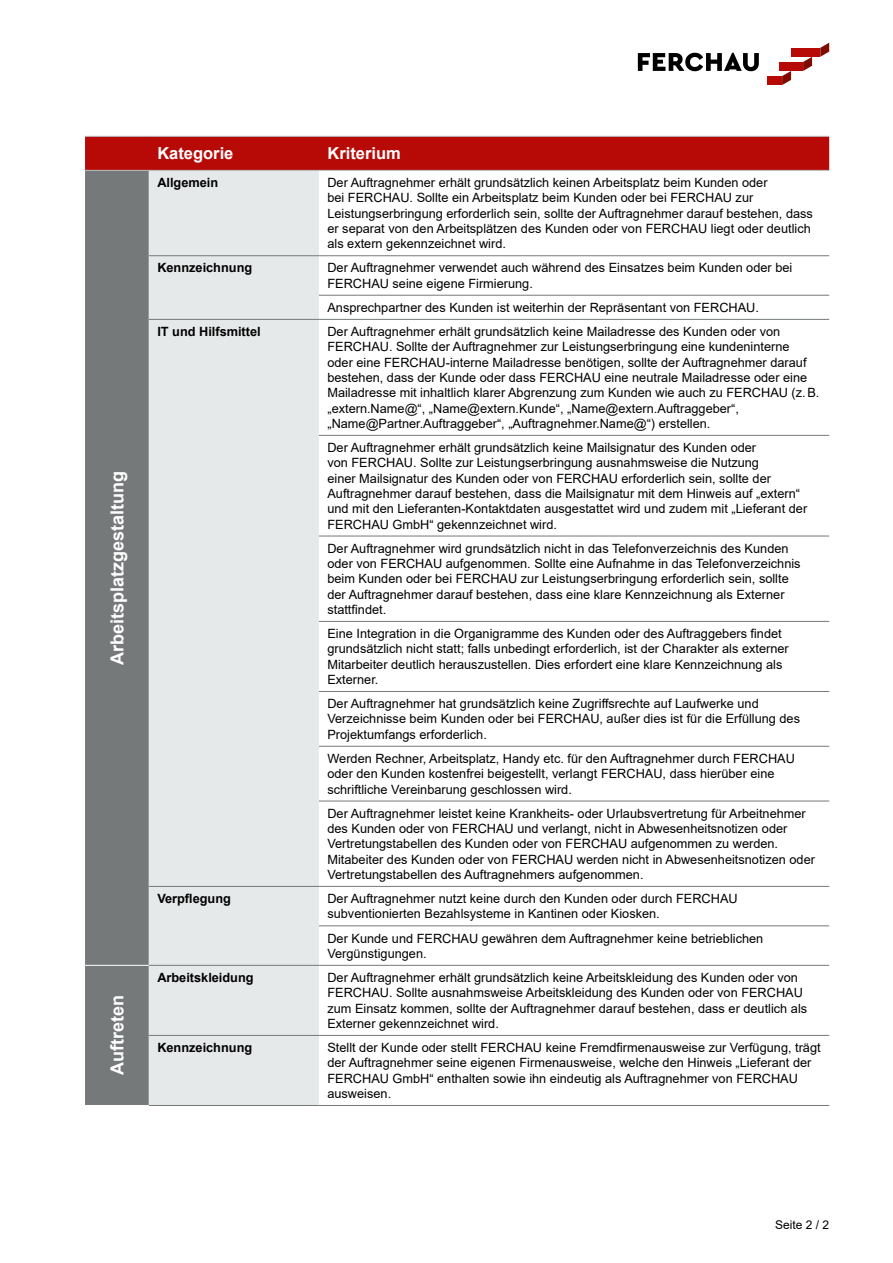
<style>
.page{position:relative;width:893px;height:1263px;background:#fff}
.page>*{position:absolute;margin:0;border:0;box-sizing:border-box;transform-origin:0 0}
.t1{font:700 18px "Arial";color:#fff}
.t2{font:700 16.5px "Arial";color:#fff}
.t3{font:12.75px/15.3px "Arial";color:#000}
.t4{font:700 12.75px "Arial";color:#000}
.t5{font:12px "Arial";color:#000}
</style>
<div class="page">
<svg style="left:638px;top:53px;width:121px;height:18px"></svg>
<svg style="left:782px;top:71px;width:9px;height:14px"></svg>
<div style="left:768px;top:76px;width:14px;height:9px;background:#b70a06"></div>
<svg style="left:803px;top:57px;width:9px;height:14px"></svg>
<div style="left:780px;top:62px;width:23px;height:9px;background:#b70a06"></div>
<svg style="left:820px;top:43px;width:9px;height:14px"></svg>
<div style="left:792px;top:48px;width:28px;height:9px;background:#b70a06"></div>
<div style="left:85px;top:137px;width:744px;height:33px;background:#b70a06"></div>
<div style="left:85px;top:171px;width:64px;height:934px;background:#76797a"></div>
<div style="left:149px;top:171px;width:170px;height:934px;background:#e6e9ea"></div>
<svg style="left:319px;top:256px;width:510px;height:779px"></svg>
<hr style="left:149px;top:255px;width:170px;height:1px;background:#76797a">
<hr style="left:319px;top:255px;width:510px;height:1px;background:#76797a">
<hr style="left:319px;top:295px;width:510px;height:1px;background:#76797a">
<hr style="left:149px;top:319px;width:170px;height:1px;background:#76797a">
<hr style="left:319px;top:319px;width:510px;height:1px;background:#76797a">
<hr style="left:319px;top:435px;width:510px;height:1px;background:#76797a">
<hr style="left:319px;top:536px;width:510px;height:1px;background:#76797a">
<hr style="left:319px;top:621px;width:510px;height:1px;background:#76797a">
<hr style="left:319px;top:691px;width:510px;height:1px;background:#76797a">
<hr style="left:319px;top:746px;width:510px;height:1px;background:#76797a">
<hr style="left:319px;top:801px;width:510px;height:1px;background:#76797a">
<hr style="left:149px;top:886px;width:170px;height:1px;background:#76797a">
<hr style="left:319px;top:886px;width:510px;height:1px;background:#76797a">
<hr style="left:319px;top:925px;width:510px;height:1px;background:#76797a">
<hr style="left:149px;top:965px;width:170px;height:1px;background:#76797a">
<hr style="left:319px;top:965px;width:510px;height:1px;background:#76797a">
<hr style="left:149px;top:1035px;width:170px;height:1px;background:#76797a">
<hr style="left:319px;top:1035px;width:510px;height:1px;background:#76797a">
<hr style="left:149px;top:1105px;width:170px;height:1px;background:#76797a">
<hr style="left:319px;top:1105px;width:510px;height:1px;background:#76797a">
<hr style="left:85px;top:965px;width:64px;height:1px;background:#fff">
<hr style="left:85px;top:136px;width:64px;height:1px;background:#b4b9bc">
<hr style="left:149px;top:136px;width:170px;height:1px;background:#b4b9bc">
<hr style="left:319px;top:136px;width:510px;height:1px;background:#b4b9bc">
<hr style="left:85px;top:170px;width:64px;height:1px;background:#b4b9bc">
<hr style="left:149px;top:170px;width:170px;height:1px;background:#b4b9bc">
<hr style="left:319px;top:170px;width:510px;height:1px;background:#b4b9bc">
<h1 class="t1" style="left:104px;top:665px;width:196px;rotate:-90deg">Arbeitsplatzgestaltung</h1>
<h1 class="t1" style="left:104px;top:1075px;width:81px;rotate:-90deg">Auftreten</h1>
<p class="t2" style="left:157px;top:142px;width:78px">Kategorie</p>
<p class="t2" style="left:327px;top:142px;width:75px">Kriterium</p>
<p class="t4" style="left:157px;top:174px;width:62px">Allgemein</p>
<p class="t3" style="left:327px;top:175px;width:487px">Der Auftragnehmer erhält grundsätzlich keinen Arbeitsplatz beim Kunden oder<br>bei FERCHAU. Sollte ein Arbeitsplatz beim Kunden oder bei FERCHAU zur Leistungserbringung erforderlich sein, sollte der Auftragnehmer darauf bestehen, dass er separat von den Arbeitsplätzen des Kunden oder von FERCHAU liegt oder deutlich als extern gekennzeichnet wird.</p>
<p class="t4" style="left:157px;top:259px;width:96px">Kennzeichnung</p>
<p class="t3" style="left:327px;top:260px;width:466px">Der Auftragnehmer verwendet auch während des Einsatzes beim Kunden oder bei<br>FERCHAU seine eigene Firmierung.</p>
<p class="t3" style="left:327px;top:300px;width:433px">Ansprechpartner des Kunden ist weiterhin der Repräsentant von FERCHAU.</p>
<p class="t4" style="left:157px;top:323px;width:105px">IT und Hilfsmittel</p>
<p class="t3" style="left:327px;top:324px;width:493px">Der Auftragnehmer erhält grundsätzlich keine Mailadresse des Kunden oder von FERCHAU. Sollte der Auftragnehmer zur Leistungserbringung eine kundeninterne<br>oder eine FERCHAU-interne Mailadresse benötigen, sollte der Auftragnehmer darauf bestehen, dass der Kunde oder dass FERCHAU eine neutrale Mailadresse oder eine Mailadresse mit inhaltlich klarer Abgrenzung zum Kunden wie auch zu FERCHAU (z.B. „extern.Name@“, „Name@extern.Kunde“, „Name@extern.Auftraggeber“, „Name@Partner.Auftraggeber“, „Auftragnehmer.Name@“) erstellen.</p>
<p class="t3" style="left:327px;top:440px;width:481px">Der Auftragnehmer erhält grundsätzlich keine Mailsignatur des Kunden oder<br>von FERCHAU. Sollte zur Leistungserbringung ausnahmsweise die Nutzung<br>einer Mailsignatur des Kunden oder von FERCHAU erforderlich sein, sollte der Auftragnehmer darauf bestehen, dass die Mailsignatur mit dem Hinweis auf „extern“ und mit den Lieferanten-Kontaktdaten ausgestattet wird und zudem mit „Lieferant der FERCHAU GmbH“ gekennzeichnet wird.</p>
<p class="t3" style="left:327px;top:540px;width:475px">Der Auftragnehmer wird grundsätzlich nicht in das Telefonverzeichnis des Kunden oder von FERCHAU aufgenommen. Sollte eine Aufnahme in das Telefonverzeichnis beim Kunden oder bei FERCHAU zur Leistungserbringung erforderlich sein, sollte der Auftragnehmer darauf bestehen, dass eine klare Kennzeichnung als Externer stattfindet.</p>
<p class="t3" style="left:327px;top:626px;width:463px">Eine Integration in die Organigramme des Kunden oder des Auftraggebers findet grundsätzlich nicht statt; falls unbedingt erforderlich, ist der Charakter als externer Mitarbeiter deutlich herauszustellen. Dies erfordert eine klare Kennzeichnung als Externer.</p>
<p class="t3" style="left:327px;top:696px;width:474px">Der Auftragnehmer hat grundsätzlich keine Zugriffsrechte auf Laufwerke und<br>Verzeichnisse beim Kunden oder bei FERCHAU, außer dies ist für die Erfüllung des<br>Projektumfangs erforderlich.</p>
<p class="t3" style="left:327px;top:751px;width:469px">Werden Rechner, Arbeitsplatz, Handy etc. für den Auftragnehmer durch FERCHAU oder den Kunden kostenfrei beigestellt, verlangt FERCHAU, dass hierüber eine schriftliche Vereinbarung geschlossen wird.</p>
<p class="t3" style="left:327px;top:805px;width:489px">Der Auftragnehmer leistet keine Krankheits- oder Urlaubsvertretung für Arbeitnehmer des Kunden oder von FERCHAU und verlangt, nicht in Abwesenheitsnotizen oder Vertretungstabellen des Kunden oder von FERCHAU aufgenommen zu werden.<br>Mitabeiter des Kunden oder von FERCHAU werden nicht in Abwesenheitsnotizen oder Vertretungstabellen des Auftragnehmers aufgenommen.</p>
<p class="t4" style="left:157px;top:890px;width:75px">Verpflegung</p>
<p class="t3" style="left:327px;top:891px;width:412px">Der Auftragnehmer nutzt keine durch den Kunden oder durch FERCHAU subventionierten Bezahlsysteme in Kantinen oder Kiosken.</p>
<p class="t3" style="left:327px;top:930px;width:437px">Der Kunde und FERCHAU gewähren dem Auftragnehmer keine betrieblichen<br>Vergünstigungen.</p>
<p class="t4" style="left:157px;top:968px;width:98px">Arbeitskleidung</p>
<p class="t3" style="left:327px;top:970px;width:481px">Der Auftragnehmer erhält grundsätzlich keine Arbeitskleidung des Kunden oder von FERCHAU. Sollte ausnahmsweise Arbeitskleidung des Kunden oder von FERCHAU zum Einsatz kommen, sollte der Auftragnehmer darauf bestehen, dass er deutlich als Externer gekennzeichnet wird.</p>
<p class="t4" style="left:157px;top:1039px;width:96px">Kennzeichnung</p>
<p class="t3" style="left:327px;top:1040px;width:495px">Stellt der Kunde oder stellt FERCHAU keine Fremdfirmenausweise zur Verfügung, trägt der Auftragnehmer seine eigenen Firmenausweise, welche den Hinweis „Lieferant der FERCHAU GmbH“ enthalten sowie ihn eindeutig als Auftragnehmer von FERCHAU ausweisen.</p>
<p class="t5" style="left:775px;top:1217px;width:56px">Seite 2 / 2</p>
</div>
